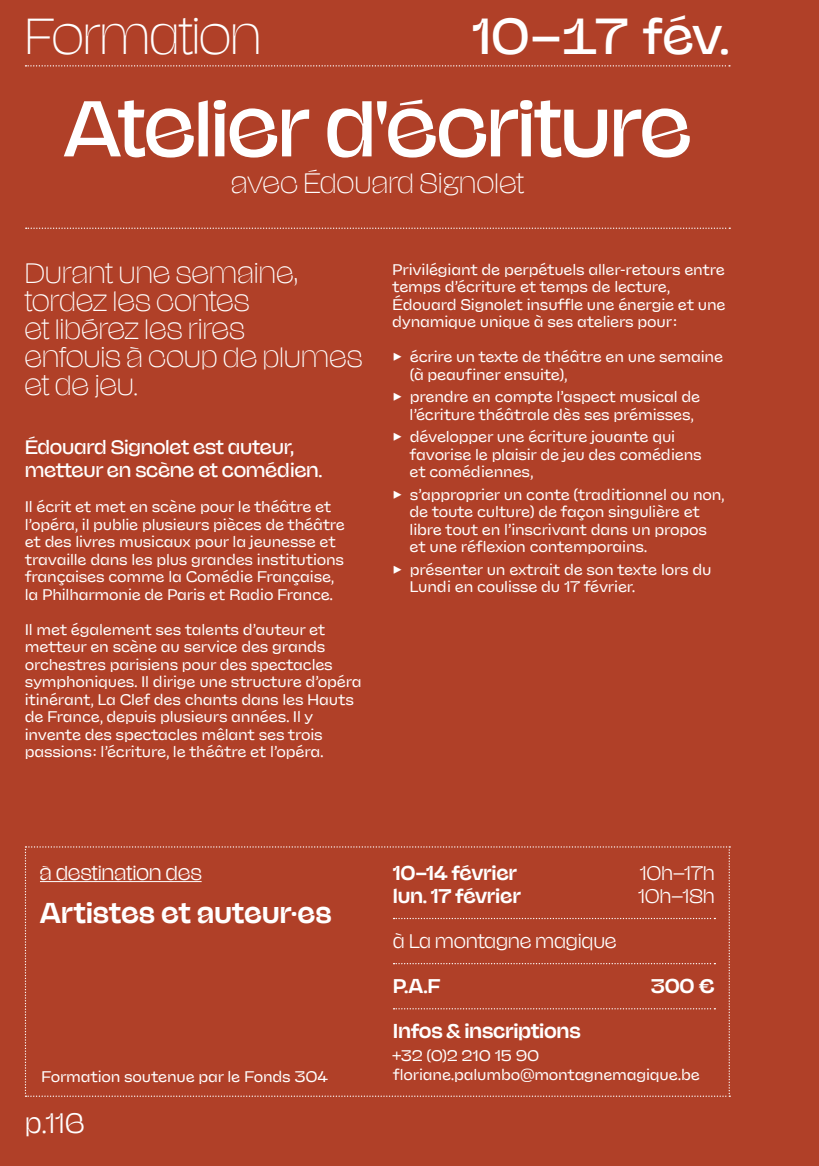
<style>
.page{position:relative;width:819px;height:1166px;background:#b04028}
.page>*{position:absolute;margin:0;border:0;box-sizing:border-box;transform-origin:0 0}
.t1{font:73.5px "Na N Jaune Maxi";letter-spacing:-.005em;color:#fff}
.t2{font:100 47.25px "Na N Jaune Maxi";letter-spacing:-.005em;color:#fff}
.t3{font:47.25px "Na N Jaune Midi";color:#fff}
.t4{font:100 26.25px/28px "Na N Jaune Maxi";letter-spacing:.02em;color:#fff}
.t5{font:500 26.25px "Na N Jaune Midi";letter-spacing:-.01em;color:#fff}
.t6{font:300 26.25px "Na N Jaune Midi";color:#fff}
.t7{font:500 18.38px "Na N Jaune Midi";letter-spacing:-.015em;color:#fff}
.t8{font:18.38px/22.8px "Na N Jaune Midi";letter-spacing:-.015em;color:#fff}
.t9{font:300 18.38px "Na N Jaune Midi";letter-spacing:-.015em;color:#fff}
.t10{font:300 18.38px "Na N Jaune Maxi";letter-spacing:.02em;color:#fff}
.t11{font:14.35px/17.5px "Na N Jaune Mini Blond";letter-spacing:-.015em;color:#fff}
</style>
<div class="page">
<svg style="left:25px;top:65px;width:705px;height:2px"></svg>
<svg style="left:26px;top:228px;width:704px;height:1px"></svg>
<svg style="left:25px;top:846px;width:705px;height:251px"></svg>
<h2 class="t2" style="left:25px;top:7px;width:238px">Formation</h2>
<h2 class="t3" style="left:472px;top:0;width:259px">10–17 fév.</h2>
<h1 class="t1" style="left:64px;top:84px;width:628px">Atelier d'écriture</h1>
<h3 class="t4" style="left:231px;top:168px;width:294px">avec Édouard Signolet</h3>
<h3 class="t4" style="left:25px;top:258px;width:339px">Durant une semaine, tordez les contes<br>et libérez les rires<br>enfouis à coup de plumes et de jeu.</h3>
<p class="t8" style="left:25px;top:434px;width:299px">Édouard Signolet est auteur, metteur en scène et comédien.</p>
<p class="t11" style="left:25px;top:496px;width:322px">Il écrit et met en scène pour le théâtre et l’opéra, il publie plusieurs pièces de théâtre et des livres musicaux pour la jeunesse et travaille dans les plus grandes institutions françaises comme la Comédie Française, la Philharmonie de Paris et Radio France.</p>
<p class="t11" style="left:25px;top:618px;width:338px">Il met également ses talents d’auteur et metteur en scène au service des grands orchestres parisiens pour des spectacles symphoniques. Il dirige une structure d’opéra itinérant, La Clef des chants dans les Hauts de France, depuis plusieurs années. Il y invente des spectacles mêlant ses trois passions : l’écriture, le théâtre et l’opéra.</p>
<p class="t11" style="left:392px;top:258px;width:335px">Privilégiant de perpétuels aller-retours entre temps d’écriture et temps de lecture, Édouard Signolet insuffle une énergie et une dynamique unique à ses ateliers pour :</p>
<p class="t11" style="left:410px;top:346px;width:315px;text-indent:-18px">▶ écrire un texte de théâtre en une semaine (à peaufiner ensuite),</p>
<p class="t11" style="left:409px;top:386px;width:292px;text-indent:-17px">▶ prendre en compte l’aspect musical de l’écriture théâtrale dès ses prémisses,</p>
<p class="t11" style="left:409px;top:426px;width:293px;text-indent:-17px">▶ développer une écriture jouante qui favorise le plaisir de jeu des comédiens et comédiennes,</p>
<p class="t11" style="left:409px;top:483px;width:317px;text-indent:-17px">▶ s’approprier un conte (traditionnel ou non, de toute culture) de façon singulière et libre tout en l’inscrivant dans un propos et une réflexion contemporains.</p>
<p class="t11" style="left:409px;top:558px;width:303px;text-indent:-17px">▶ présenter un extrait de son texte lors du<br>Lundi en coulisse du 17 février.</p>
<p class="t10" style="left:40px;top:862px;width:163px">à destination des</p>
<h3 class="t5" style="left:40px;top:893px;width:293px">Artistes et auteur·es</h3>
<p class="t7" style="left:393px;top:859px;width:126px">10–14 février</p>
<p class="t9" style="left:639px;top:859px;width:77px">10h–17h</p>
<p class="t7" style="left:393px;top:882px;width:129px">lun. 17 février</p>
<p class="t9" style="left:638px;top:882px;width:78px">10h–18h</p>
<p class="t9" style="left:393px;top:927px;width:225px">à La montagne magique</p>
<p class="t7" style="left:393px;top:972px;width:49px">P.A.F</p>
<p class="t7" style="left:650px;top:972px;width:66px">300 €</p>
<p class="t7" style="left:393px;top:1017px;width:189px">Infos &amp; inscriptions</p>
<p class="t11" style="left:393px;top:1045px;width:148px">+32 (0)2 210 15 90</p>
<p class="t11" style="left:41px;top:1065px;width:289px">Formation soutenue par le Fonds 304</p>
<p class="t11" style="left:393px;top:1064px;width:308px">floriane.palumbo@montagnemagique.be</p>
<h3 class="t6" style="left:25px;top:1103px;width:62px">p.116</h3>
</div>
